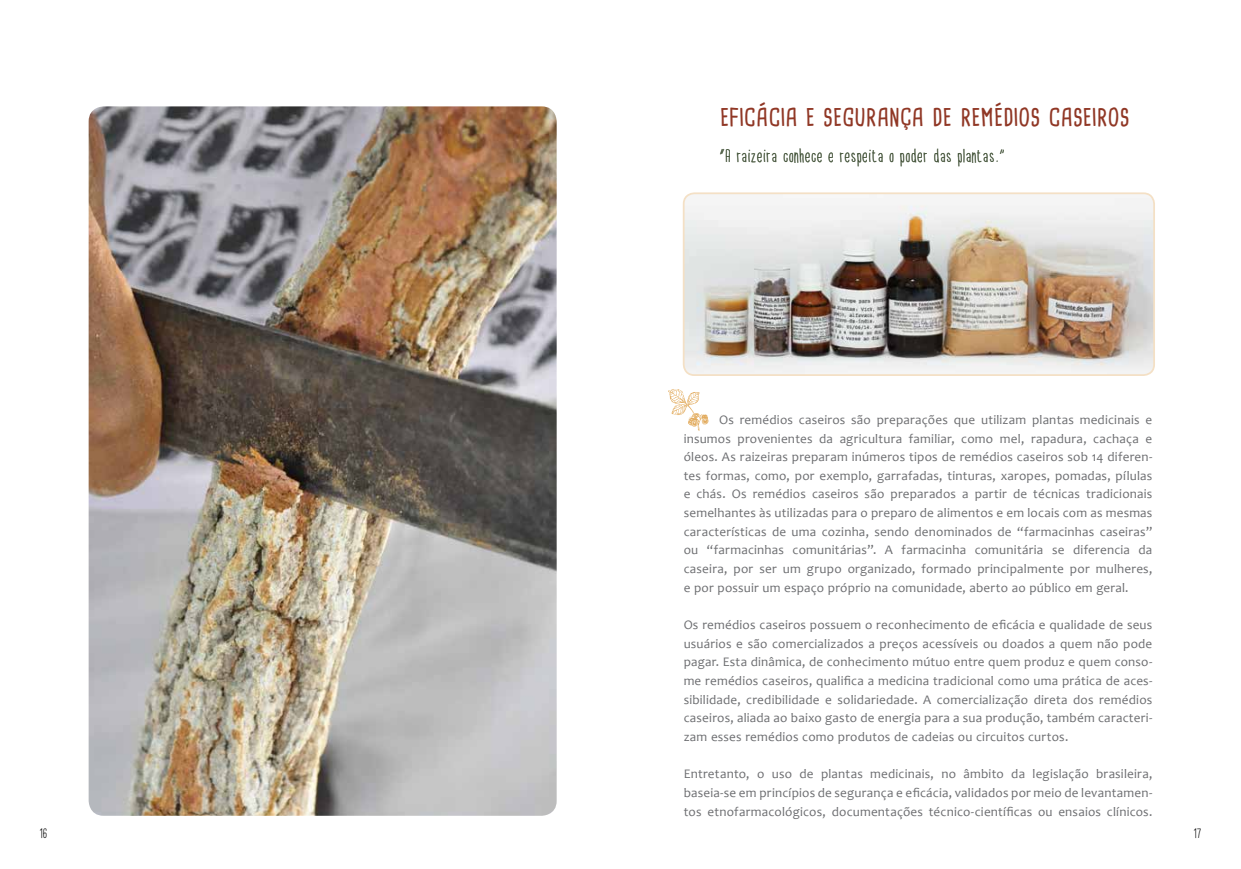
<style>
.page{position:relative;width:1241px;height:869px;background:#fff}
.page>*{position:absolute;margin:0;border:0;box-sizing:border-box;transform-origin:0 0}
.t1{font:700 23.75px "Cardenio Modern";color:#903725}
.t2{font:17.5px "Thin Font";color:#44543a}
.t3{font:13.12px/18.6px "Candara";letter-spacing:.015em;color:#6d6e71;text-align:justify}
.t4{font:12.5px "Cardenio Modern";color:#000}
</style>
<div class="page">
<img style="left:89px;top:106px;width:467px;height:709px">
<img style="left:685px;top:194px;width:468px;height:181px">
<div style="left:682px;top:192px;width:472px;height:184px;border:2px solid #f4e0c5;border-radius:11px"></div>
<svg style="left:668px;top:389px;width:40px;height:42px"></svg>
<h1 class="t1" style="left:720px;top:101px;width:411px">EFICÁCIA E SEGURANÇA DE REMÉDIOS CASEIROS</h1>
<h2 class="t2" style="left:720px;top:147px;width:287px">“A raizeira conhece e respeita o poder das plantas.”</h2>
<p class="t3" style="left:683px;top:410px;width:470px;text-indent:35px">Os remédios caseiros são preparações que utilizam plantas medicinais e insumos provenientes da agricultura familiar, como mel, rapadura, cachaça e óleos. As raizeiras preparam inúmeros tipos de remédios caseiros sob 14 diferen&shy;tes formas, como, por exemplo, garrafadas, tinturas, xaropes, pomadas, pílulas e chás. Os remédios caseiros são preparados a partir de técnicas tradicionais semelhantes às utilizadas para o preparo de alimentos e em locais com as mesmas características de uma cozinha, sendo denominados de “farmacinhas caseiras” ou “farmacinhas comunitárias”. A farmacinha comunitária se diferencia da caseira, por ser um grupo organizado, formado principalmente por mulheres, e por possuir um espaço próprio na comunidade, aberto ao público em geral.</p>
<p class="t3" style="left:683px;top:615px;width:470px">Os remédios caseiros possuem o reconhecimento de eficácia e qualidade de seus usuários e são comercializados a preços acessíveis ou doados a quem não pode pagar. Esta dinâmica, de conhecimento mútuo entre quem produz e quem conso&shy;me remédios caseiros, qualifica a medicina tradicional como uma prática de aces&shy;sibilidade, credibilidade e solidariedade. A comercialização direta dos remédios caseiros, aliada ao baixo gasto de energia para a sua produção, também caracteri&shy;zam esses remédios como produtos de cadeias ou circuitos curtos.</p>
<p class="t3" style="left:683px;top:764px;width:470px">Entretanto, o uso de plantas medicinais, no âmbito da legislação brasileira, baseia-se em princípios de segurança e eficácia, validados por meio de levantamen&shy;tos etnofarmacológicos, documentações técnico-científicas ou ensaios clínicos.</p>
<p class="t4" style="left:40px;top:826px;width:9px">16</p>
<p class="t4" style="left:1193px;top:826px;width:9px">17</p>
</div>
